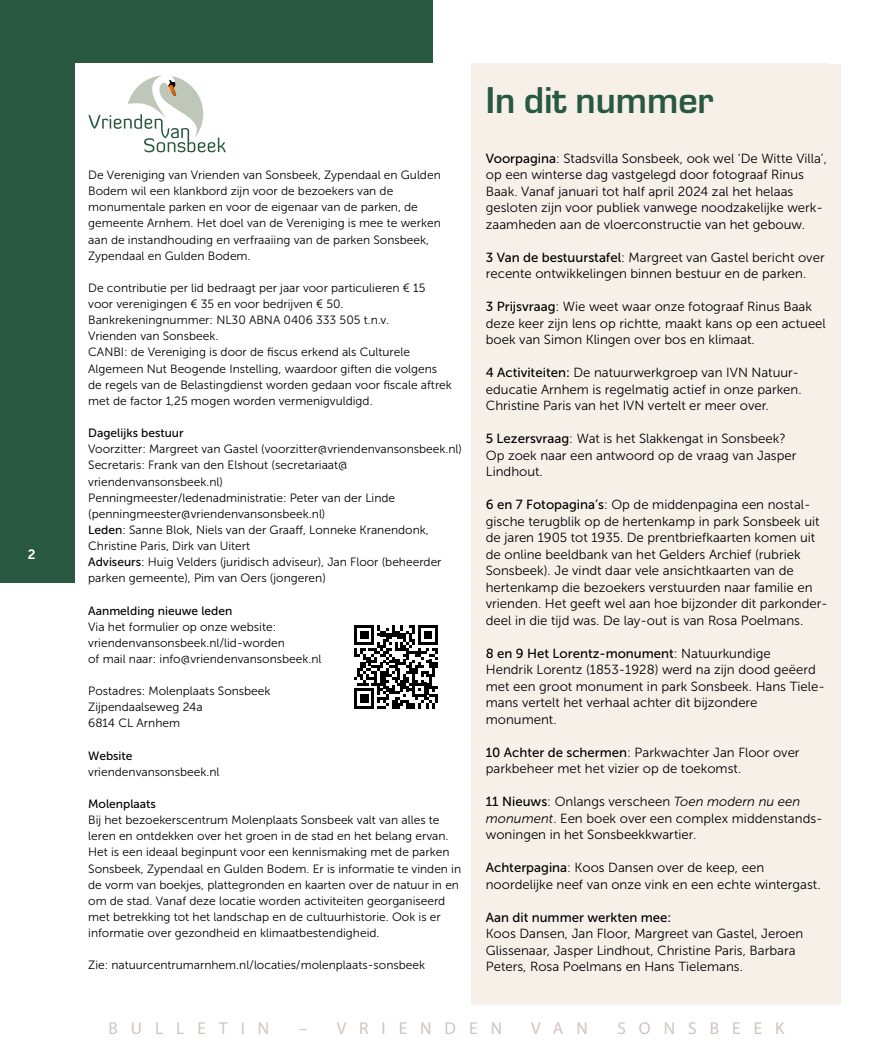
<style>
.page{position:relative;width:893px;height:1063px;background:#fff}
.page>*{position:absolute;margin:0;border:0;box-sizing:border-box;transform-origin:0 0}
.t1{font:600 34.5px "Eurostile LT Std";color:#295841}
.t2{font:17.25px "Myriad Pro";letter-spacing:.755em;color:#cfc5bf}
.t3{font:13.5px "Museo Sans 700";color:#fff}
.t4{font:13.2px/16.5px "Museo Sans 300";color:#000}
.t5{font:13.2px "Museo Sans 500";color:#000}
.t6{font:12px/16.2px "Museo Sans 300";color:#000}
.t7{font:12px "Museo Sans 500";color:#000}
.s1{font-family:"Museo Sans 500"}
.s2{font-family:"Museo Sans 300"}
.s3{font-style:italic}
</style>
<div class="page">
<div style="left:0;top:0;width:433px;height:583px;background:#295841"></div>
<div style="left:75px;top:64px;width:766px;height:935px;background:#fff"></div>
<div style="left:471px;top:64px;width:370px;height:940px;background:#f7f0e9"></div>
<svg style="left:354px;top:625px;width:84px;height:84px"></svg>
<svg style="left:88px;top:75px;width:138px;height:77px"></svg>
<p class="t3" style="left:28px;top:547px;width:9px">2</p>
<p class="t6" style="left:88px;top:167px;width:354px">De Vereniging van Vrienden van Sonsbeek, Zypendaal en Gulden Bodem wil een klankbord zijn voor de bezoekers van de monumentale parken en voor de eigenaar van de parken, de gemeente Arnhem. Het doel van de Vereniging is mee te werken aan de instandhouding en verfraaiing van de parken Sonsbeek, Zypendaal en Gulden Bodem.</p>
<p class="t6" style="left:88px;top:280px;width:365px">De contributie per lid bedraagt per jaar voor particulieren € 15 voor verenigingen € 35 en voor bedrijven € 50.<br>Bankrekeningnummer: NL30 ABNA 0406 333 505 t.n.v.<br>Vrienden van Sonsbeek.<br>CANBI: de Vereniging is door de fiscus erkend als Culturele Algemeen Nut Beogende Instelling, waardoor giften die volgens de regels van de Belastingdienst worden gedaan voor fiscale aftrek met de factor 1,25 mogen worden vermenigvuldigd.</p>
<p class="t7" style="left:88px;top:426px;width:97px">Dagelijks bestuur</p>
<p class="t6" style="left:88px;top:441px;width:375px">Voorzitter: Margreet van Gastel (voorzitter@vriendenvansonsbeek.nl)<br>Secretaris: Frank van den Elshout (secretariaat@ vriendenvansonsbeek.nl)<br>Penningmeester/ledenadministratie: Peter van der Linde (penningmeester@vriendenvansonsbeek.nl)<br><span class="s1">Leden</span>: Sanne Blok, Niels van der Graaff, Lonneke Kranendonk, Christine Paris, Dirk van Uitert<br><span class="s1">Adviseurs</span>: Huig Velders (juridisch adviseur), Jan Floor (beheerder parken gemeente), Pim van Oers (jongeren)</p>
<p class="t7" style="left:88px;top:604px;width:146px">Aanmelding nieuwe leden</p>
<p class="t6" style="left:88px;top:619px;width:235px">Via het formulier op onze website: vriendenvansonsbeek.nl/lid-worden<br>of mail naar: info@vriendenvansonsbeek.nl</p>
<p class="t6" style="left:88px;top:683px;width:184px">Postadres: Molenplaats Sonsbeek<br>Zijpendaalseweg 24a<br>6814 CL Arnhem</p>
<p class="t7" style="left:88px;top:749px;width:46px">Website</p>
<p class="t6" style="left:88px;top:764px;width:133px">vriendenvansonsbeek.nl</p>
<p class="t7" style="left:88px;top:797px;width:69px">Molenplaats</p>
<p class="t6" style="left:88px;top:812px;width:374px">Bij het bezoekerscentrum Molenplaats Sonsbeek valt van alles te leren en ontdekken over het groen in de stad en het belang ervan.<br>Het is een ideaal beginpunt voor een kennismaking met de parken Sonsbeek, Zypendaal en Gulden Bodem. Er is informatie te vinden in de vorm van boekjes, plattegronden en kaarten over de natuur in en om de stad. Vanaf deze locatie worden activiteiten georganiseerd met betrekking tot het landschap en de cultuurhistorie. Ook is er informatie over gezondheid en klimaatbestendigheid.</p>
<p class="t6" style="left:88px;top:957px;width:338px">Zie: natuurcentrumarnhem.nl/locaties/molenplaats-sonsbeek</p>
<h1 class="t1" style="left:486px;top:79px;width:229px">In dit nummer</h1>
<p class="t4" style="left:486px;top:150px;width:343px"><span class="s1">Voorpagina</span>: Stadsvilla Sonsbeek, ook wel ‘De Witte Villa’, op een winterse dag vastgelegd door fotograaf Rinus Baak. Vanaf januari tot half april 2024 zal het helaas gesloten zijn voor publiek vanwege noodzakelijke werk&shy;zaamheden aan de vloerconstructie van het gebouw.</p>
<p class="t4" style="left:486px;top:249px;width:340px"><span class="s1">3 Van de bestuurstafel</span>: Margreet van Gastel bericht over recente ontwikkelingen binnen bestuur en de parken.</p>
<p class="t4" style="left:486px;top:299px;width:342px"><span class="s1">3 Prijsvraag</span>: Wie weet waar onze fotograaf Rinus Baak deze keer zijn lens op richtte, maakt kans op een actueel boek van Simon Klingen over bos en klimaat.</p>
<p class="t4" style="left:486px;top:365px;width:317px"><span class="s1">4 Activiteiten:</span> De natuurwerkgroep van IVN Natuur&shy;educatie Arnhem is regelmatig actief in onze parken.<br>Christine Paris van het IVN vertelt er meer over.</p>
<p class="t4" style="left:486px;top:431px;width:312px"><span class="s1">5 Lezersvraag</span>: Wat is het Slakkengat in Sonsbeek?<br>Op zoek naar een antwoord op de vraag van Jasper<br>Lindhout.</p>
<p class="t4" style="left:486px;top:497px;width:343px"><span class="s1">6 en 7 Fotopagina’s</span>: Op de middenpagina een nostal&shy;gische terugblik op de hertenkamp in park Sonsbeek uit de jaren 1905 tot 1935. De prentbriefkaarten komen uit de online beeldbank van het Gelders Archief (rubriek Sonsbeek). Je vindt daar vele ansichtkaarten van de hertenkamp die bezoekers verstuurden naar familie en vrienden. Het geeft wel aan hoe bijzonder dit parkonder&shy;deel in die tijd was. De lay-out is van Rosa Poelmans.</p>
<p class="t5" style="left:486px;top:646px;width:286px">8 en 9 Het Lorentz-monument<span class="s2">: Natuurkundige</span></p>
<p class="t4" style="left:486px;top:662px;width:341px">Hendrik Lorentz (1853-1928) werd na zijn dood geëerd met een groot monument in park Sonsbeek. Hans Tiele&shy;mans vertelt het verhaal achter dit bijzondere monument.</p>
<p class="t4" style="left:486px;top:744px;width:315px"><span class="s1">10 Achter de schermen</span>: Parkwachter Jan Floor over parkbeheer met het vizier op de toekomst.</p>
<p class="t4" style="left:486px;top:794px;width:338px"><span class="s1">11 Nieuws</span>: Onlangs verscheen <span class="s3">Toen modern nu een monument</span>. Een boek over een complex middenstands&shy;woningen in het Sonsbeekkwartier.</p>
<p class="t4" style="left:486px;top:860px;width:336px"><span class="s1">Achterpagina</span>: Koos Dansen over de keep, een noordelijke neef van onze vink en een echte wintergast.</p>
<p class="t5" style="left:486px;top:910px;width:187px">Aan dit nummer werkten mee:</p>
<p class="t4" style="left:486px;top:926px;width:319px">Koos Dansen, Jan Floor, Margreet van Gastel, Jeroen<br>Glissenaar, Jasper Lindhout, Christine Paris, Barbara<br>Peters, Rosa Poelmans en Hans Tielemans.</p>
<h2 class="t2" style="left:108px;top:1017px;width:162px">BULLETIN</h2>
<h2 class="t2" style="left:299px;top:1017px;width:205px">– VRIENDEN</h2>
<h2 class="t2" style="left:531px;top:1017px;width:58px">VAN</h2>
<h2 class="t2" style="left:617px;top:1017px;width:169px">SONSBEEK</h2>
</div>
